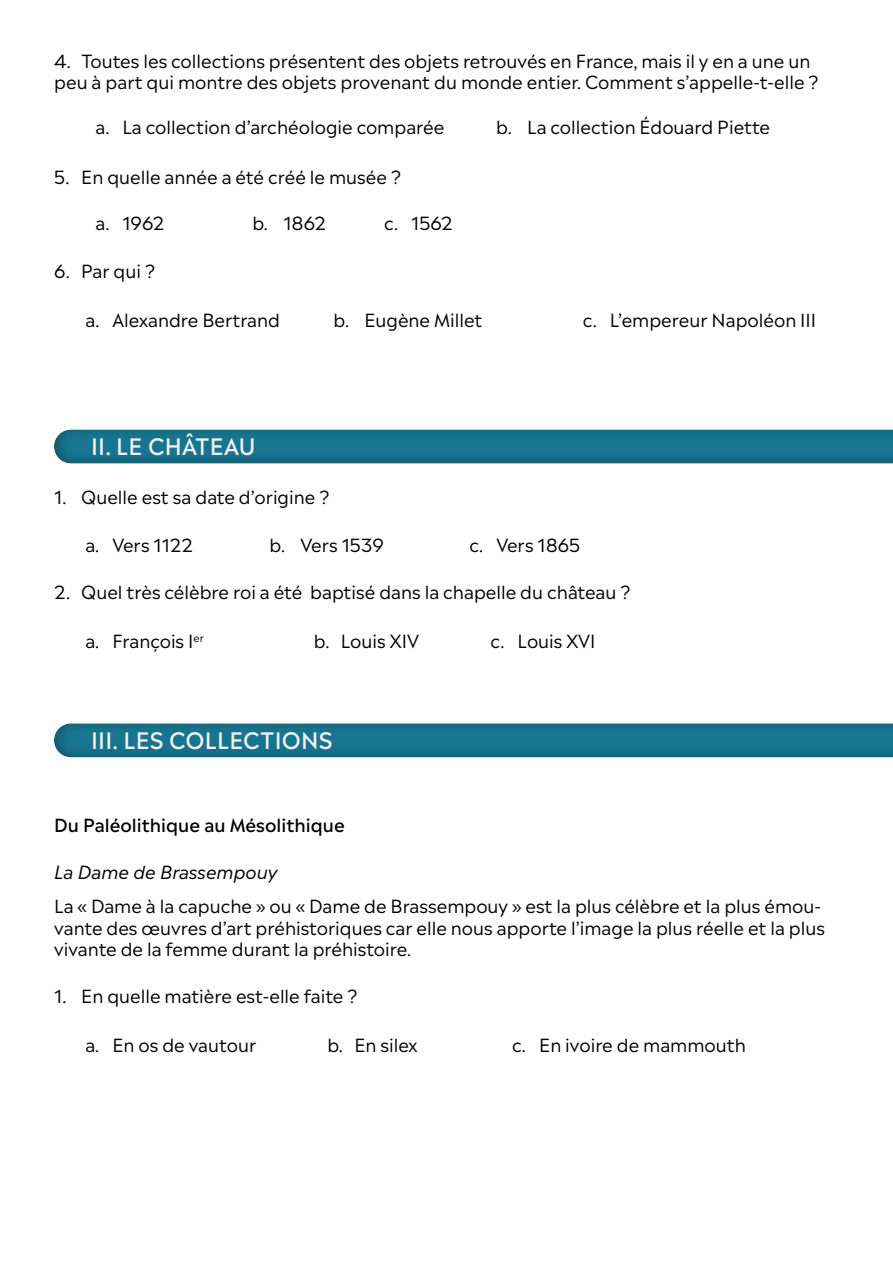
<style>
.page{position:relative;width:893px;height:1263px;background:#fff}
.page>*{position:absolute;margin:0;border:0;box-sizing:border-box;transform-origin:0 0}
.t1{font:500 22.5px "Madera";letter-spacing:.01em;color:#f4f2f0}
.t2{font:18px/21.6px "Madera";color:#000}
.t3{font:500 18px "Madera";color:#000}
.t4{font:italic 18px "Madera";color:#000}
</style>
<div class="page">
<div style="left:41px;top:419px;width:852px;height:47px;background:#000;opacity:.3"></div>
<div style="left:41px;top:713px;width:852px;height:47px;background:#000;opacity:.3"></div>
<p class="t2" style="left:54px;top:48px;width:766px">4. Toutes les collections présentent des objets retrouvés en France, mais il y en a une un peu à part qui montre des objets provenant du monde entier. Comment s’appelle-t-elle ?</p>
<p class="t2" style="left:95px;top:114px;width:350px">a. La collection d’archéologie comparée</p>
<p class="t2" style="left:54px;top:164px;width:348px">5. En quelle année a été créé le musée ?</p>
<p class="t2" style="left:95px;top:211px;width:70px">a. 1962</p>
<p class="t2" style="left:54px;top:258px;width:102px">6. Par qui ?</p>
<p class="t2" style="left:252px;top:211px;width:75px">b. 1862</p>
<p class="t2" style="left:384px;top:211px;width:70px">c. 1562</p>
<p class="t2" style="left:496px;top:114px;width:275px">b. La collection Édouard Piette</p>
<p class="t2" style="left:86px;top:307px;width:196px">a. Alexandre Bertrand</p>
<p class="t2" style="left:333px;top:307px;width:150px">b. Eugène Millet</p>
<p class="t2" style="left:583px;top:307px;width:235px">c. L’empereur Napoléon III</p>
<p class="t1" style="left:91px;top:427px;width:166px">II. LE CHÂTEAU</p>
<p class="t2" style="left:54px;top:484px;width:277px">1. Quelle est sa date d’origine ?</p>
<p class="t2" style="left:85px;top:532px;width:109px">a. Vers 1122</p>
<p class="t2" style="left:270px;top:532px;width:116px">b. Vers 1539</p>
<p class="t2" style="left:469px;top:532px;width:112px">c. Vers 1865</p>
<p class="t2" style="left:54px;top:579px;width:578px">2. Quel très célèbre roi a été baptisé dans la chapelle du château ?</p>
<p class="t2" style="left:85px;top:628px;width:120px">a. François I<sup>er</sup></p>
<p class="t2" style="left:314px;top:628px;width:107px">b. Louis XIV</p>
<p class="t2" style="left:491px;top:628px;width:106px">c. Louis XVI</p>
<p class="t1" style="left:91px;top:721px;width:243px">III. LES COLLECTIONS</p>
<p class="t3" style="left:54px;top:809px;width:292px">Du Paléolithique au Mésolithique</p>
<p class="t4" style="left:54px;top:856px;width:225px">La Dame de Brassempouy</p>
<p class="t2" style="left:54px;top:893px;width:772px">La « Dame à la capuche » ou « Dame de Brassempouy » est la plus célèbre et la plus émou&shy;vante des œuvres d’art préhistoriques car elle nous apporte l’image la plus réelle et la plus vivante de la femme durant la préhistoire.</p>
<p class="t2" style="left:54px;top:983px;width:305px">1. En quelle matière est-elle faite ?</p>
<p class="t2" style="left:85px;top:1031px;width:172px">a. En os de vautour</p>
<p class="t2" style="left:327px;top:1031px;width:92px">b. En silex</p>
<p class="t2" style="left:512px;top:1031px;width:235px">c. En ivoire de mammouth</p>
</div>
